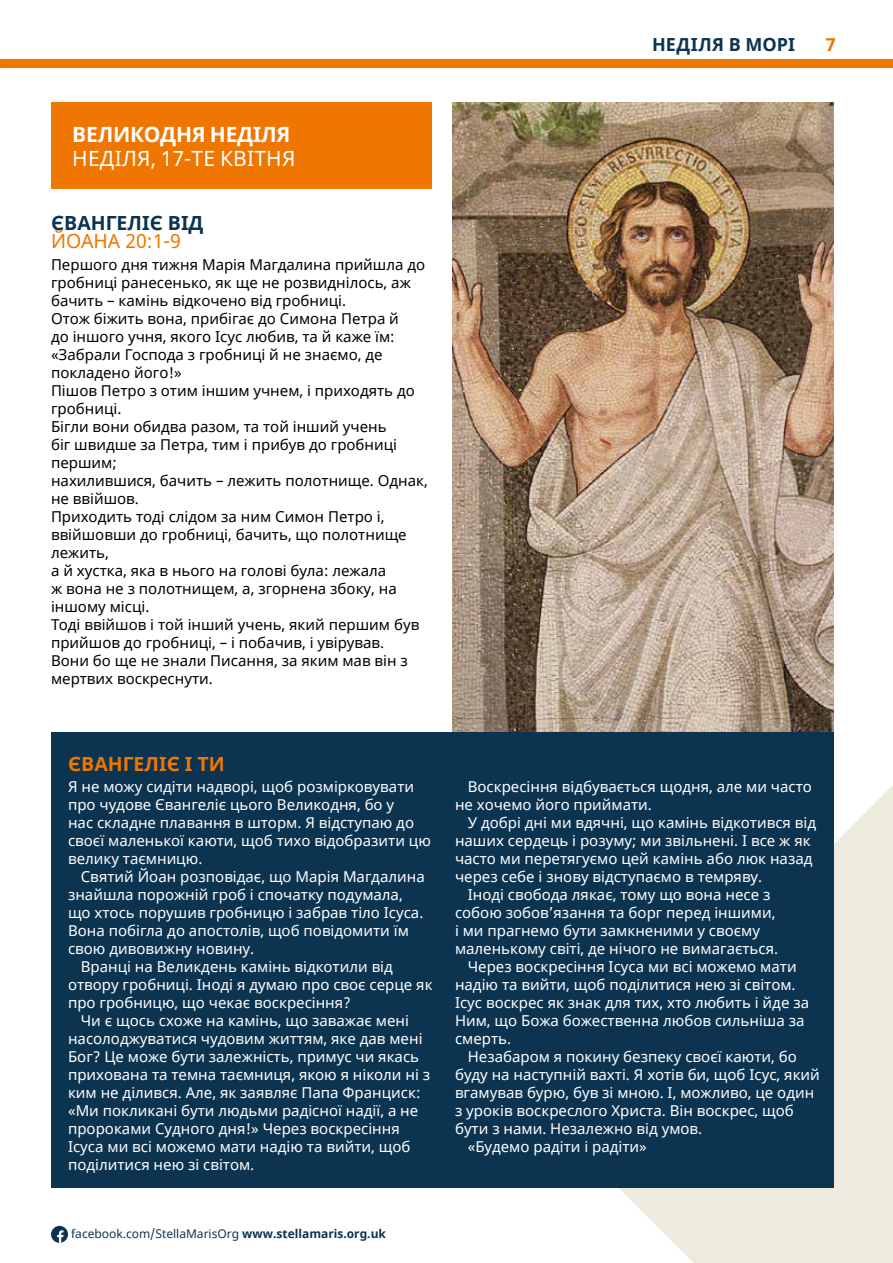
<style>
.page{position:relative;width:893px;height:1263px;background:#fff}
.page>*{position:absolute;margin:0;border:0;box-sizing:border-box;transform-origin:0 0}
.t1{font:21px "Noto Sans";letter-spacing:.01em;color:#fff}
.t2{font:700 21px "Noto Sans";letter-spacing:-.01em;color:#fff}
.t3{font:700 19.5px "Noto Sans";color:#0c3451}
.t4{font:700 19.5px "Noto Sans";color:#ee7601}
.t5{font:19.5px "Noto Sans";color:#ee7601}
.t6{font:700 18px "Noto Sans";letter-spacing:.01em;color:#0c3451}
.t7{font:700 18px "Noto Sans";color:#ee7601}
.t8{font:15px/18px "Noto Sans";color:#fff}
.t9{font:15px/18px "Noto Sans";color:#000}
.t10{font:12px "Noto Sans";color:#0c3451}
.s1{font-weight:700}
</style>
<div class="page">
<div style="left:51px;top:102px;width:381px;height:87px;background:#ee7601"></div>
<img style="left:453px;top:102px;width:380px;height:630px">
<svg style="left:554px;top:785px;width:339px;height:478px;fill:#edebdd"></svg>
<div style="left:51px;top:732px;width:782px;height:455px;background:#0c3451"></div>
<div style="left:0;top:60px;width:893px;height:8px;background:#ee7601"></div>
<div style="left:51px;top:1226px;width:17px;height:17px;background:#0c3451;border-radius:50%"></div>
<svg style="left:57px;top:1230px;width:7px;height:13px"></svg>
<p class="t6" style="left:652px;top:32px;width:144px">НЕДІЛЯ В МОРІ</p>
<p class="t7" style="left:826px;top:32px;width:11px">7</p>
<h1 class="t2" style="left:72px;top:119px;width:220px">ВЕЛИКОДНЯ НЕДІЛЯ</h1>
<h1 class="t1" style="left:72px;top:143px;width:225px">НЕДІЛЯ, 17-ТЕ КВІТНЯ</h1>
<h2 class="t3" style="left:51px;top:209px;width:154px">ЄВАНГЕЛІЄ ВІД</h2>
<h2 class="t5" style="left:51px;top:227px;width:131px">ЙОАНА 20:1-9</h2>
<p class="t9" style="left:51px;top:256px;width:378px">Першого дня тижня Марія Магдалина прийшла до гробниці ранесенько, як ще не розвиднілось, аж бачить – камінь відкочено від гробниці.<br>Отож біжить вона, прибігає до Симона Петра й<br>до іншого учня, якого Ісус любив, та й каже їм: «Забрали Господа з гробниці й не знаємо, де покладено його!»<br>Пішов Петро з отим іншим учнем, і приходять до гробниці.<br>Бігли вони обидва разом, та той інший учень<br>біг швидше за Петра, тим і прибув до гробниці першим;<br>нахилившися, бачить – лежить полотнище. Однак, не ввійшов.<br>Приходить тоді слідом за ним Симон Петро і, ввійшовши до гробниці, бачить, що полотнище лежить,<br>а й хустка, яка в нього на голові була: лежала<br>ж вона не з полотнищем, а, згорнена збоку, на іншому місці.<br>Тоді ввійшов і той інший учень, який першим був прийшов до гробниці, – і побачив, і увірував.<br>Вони бо ще не знали Писання, за яким мав він з мертвих воскреснути.</p>
<h2 class="t4" style="left:68px;top:750px;width:158px">ЄВАНГЕЛІЄ І ТИ</h2>
<p class="t8" style="left:68px;top:778px;width:364px">Я не можу сидіти надворі, щоб розмірковувати про чудове Євангеліє цього Великодня, бо у<br>нас складне плавання в шторм. Я відступаю до своєї маленької каюти, щоб тихо відобразити цю велику таємницю.</p>
<p class="t8" style="left:81px;top:868px;width:345px">Святий Йоан розповідає, що Марія Магдалина</p>
<p class="t8" style="left:68px;top:886px;width:336px">знайшла порожній гроб і спочатку подумала,</p>
<p class="t8" style="left:68px;top:904px;width:357px">що хтось порушив гробницю і забрав тіло Ісуса.</p>
<p class="t8" style="left:68px;top:922px;width:342px">Вона побігла до апостолів, щоб повідомити їм</p>
<p class="t8" style="left:68px;top:940px;width:188px">свою дивовижну новину.</p>
<p class="t8" style="left:81px;top:958px;width:314px">Вранці на Великдень камінь відкотили від</p>
<p class="t8" style="left:68px;top:976px;width:366px">отвору гробниці. Іноді я думаю про своє серце як</p>
<p class="t8" style="left:68px;top:994px;width:284px">про гробницю, що чекає воскресіння?</p>
<p class="t8" style="left:81px;top:1012px;width:330px">Чи є щось схоже на камінь, що заважає мені</p>
<p class="t8" style="left:68px;top:1030px;width:356px">насолоджуватися чудовим життям, яке дав мені</p>
<p class="t8" style="left:68px;top:1048px;width:353px">Бог? Це може бути залежність, примус чи якась</p>
<p class="t8" style="left:68px;top:1066px;width:364px">прихована та темна таємниця, якою я ніколи ні з</p>
<p class="t8" style="left:68px;top:1084px;width:354px">ким не ділився. Але, як заявляє Папа Франциск:</p>
<p class="t8" style="left:68px;top:1102px;width:352px">«Ми покликані бути людьми радісної надії, а не</p>
<p class="t8" style="left:68px;top:1120px;width:333px">пророками Судного дня!» Через воскресіння</p>
<p class="t8" style="left:68px;top:1138px;width:344px">Ісуса ми всі можемо мати надію та вийти, щоб</p>
<p class="t8" style="left:68px;top:1156px;width:188px">поділитися нею зі світом.</p>
<p class="t10" style="left:71px;top:1225px;width:316px">facebook.com/StellaMarisOrg <span class="s1">www.stellamaris.org.uk</span></p>
<p class="t8" style="left:455px;top:778px;width:358px;text-indent:13px">Воскресіння відбувається щодня, але ми часто не хочемо його приймати.</p>
<p class="t8" style="left:468px;top:814px;width:350px">У добрі дні ми вдячні, що камінь відкотився від</p>
<p class="t8" style="left:455px;top:832px;width:357px">наших сердець і розуму; ми звільнені. І все ж як</p>
<p class="t8" style="left:455px;top:850px;width:359px">часто ми перетягуємо цей камінь або люк назад</p>
<p class="t8" style="left:455px;top:868px;width:309px">через себе і знову відступаємо в темряву.</p>
<p class="t8" style="left:468px;top:886px;width:304px">Іноді свобода лякає, тому що вона несе з</p>
<p class="t8" style="left:455px;top:904px;width:322px">собою зобов’язання та борг перед іншими,</p>
<p class="t8" style="left:455px;top:922px;width:307px">і ми прагнемо бути замкненими у своєму</p>
<p class="t8" style="left:455px;top:940px;width:325px">маленькому світі, де нічого не вимагається.</p>
<p class="t8" style="left:468px;top:958px;width:330px">Через воскресіння Ісуса ми всі можемо мати</p>
<p class="t8" style="left:455px;top:976px;width:342px">надію та вийти, щоб поділитися нею зі світом.</p>
<p class="t8" style="left:455px;top:994px;width:356px">Ісус воскрес як знак для тих, хто любить і йде за</p>
<p class="t8" style="left:455px;top:1012px;width:351px">Ним, що Божа божественна любов сильніша за</p>
<p class="t8" style="left:455px;top:1030px;width:58px">смерть.</p>
<p class="t8" style="left:468px;top:1048px;width:331px">Незабаром я покину безпеку своєї каюти, бо</p>
<p class="t8" style="left:455px;top:1066px;width:366px">буду на наступній вахті. Я хотів би, щоб Ісус, який</p>
<p class="t8" style="left:455px;top:1084px;width:361px">вгамував бурю, був зі мною. І, можливо, це один</p>
<p class="t8" style="left:455px;top:1102px;width:340px">з уроків воскреслого Христа. Він воскрес, щоб</p>
<p class="t8" style="left:455px;top:1120px;width:249px">бути з нами. Незалежно від умов.</p>
<p class="t8" style="left:468px;top:1138px;width:181px">«Будемо радіти і радіти»</p>
</div>
